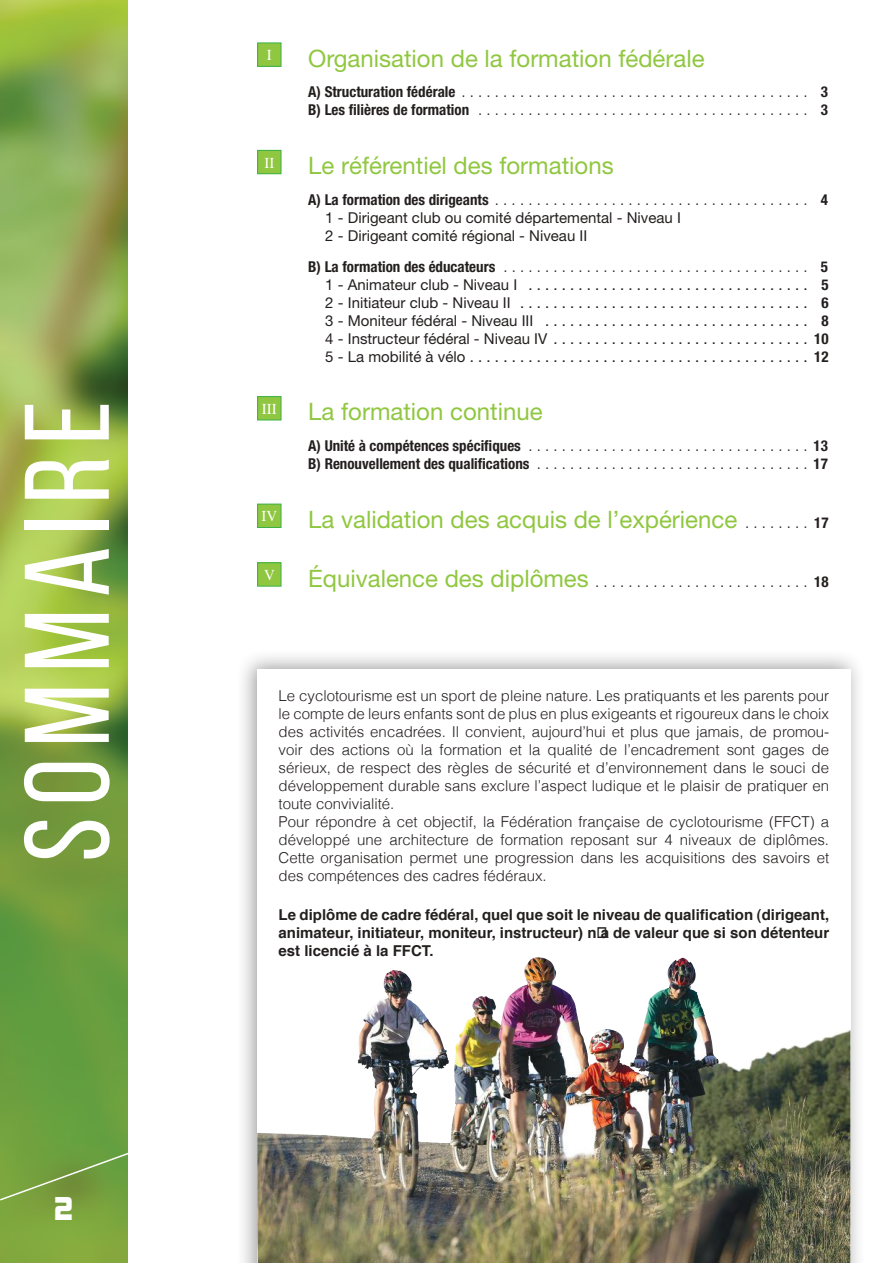
<style>
.page{position:relative;width:893px;height:1263px;background:#fff}
.page>*{position:absolute;margin:0;border:0;box-sizing:border-box;transform-origin:0 0}
.t1{font:120px "Bebas Neue";letter-spacing:.1em;color:#fff}
.t2{font:30px "Kimberley";color:#fff}
.t3{font:24px "Helvetica Neue";color:#90c740}
.t4{font:300 15px/18px "Helvetica";color:#241f1f}
.t5{font:15px/18px "Helvetica Neue";color:#241f1f}
.t6{font:300 15px/18px "Helvetica Neue";color:#241f1f}
.t7{font:700 15px/18px "Helvetica";color:#241f1f;text-align:justify}
.t8{font:700 condensed 15px/18px "Helvetica Neue";color:#241f1f}
.t9{font:15px "Times";color:#fff}
.s1{font-weight:700;font-stretch:condensed}
.s2{font-weight:700;font-stretch:condensed;color:#fff}
.s3{font-weight:300}
.s4{font-weight:300;font-stretch:normal}
.s5{font-weight:300;font-size:15px;color:#241f1f}
.s6{font-weight:700;font-stretch:condensed;font-size:15px;color:#241f1f}
.s7{font-weight:400;font-size:24px;color:#90c740}
</style>
<div class="page">
<div style="left:258px;top:43px;width:23px;height:23px;background:#90c740"></div>
<div style="left:257px;top:43px;width:24px;height:24px;border:1px solid #3ab247"></div>
<div style="left:258px;top:150px;width:23px;height:24px;background:#90c740"></div>
<div style="left:257px;top:150px;width:24px;height:24px;border:1px solid #3ab247"></div>
<div style="left:258px;top:397px;width:23px;height:23px;background:#90c740"></div>
<div style="left:257px;top:396px;width:24px;height:24px;border:1px solid #3ab247"></div>
<div style="left:258px;top:504px;width:23px;height:23px;background:#90c740"></div>
<div style="left:257px;top:504px;width:24px;height:24px;border:1px solid #3ab247"></div>
<div style="left:258px;top:563px;width:23px;height:23px;background:#90c740"></div>
<div style="left:257px;top:562px;width:24px;height:24px;border:1px solid #3ab247"></div>
<img style="left:0;top:0;width:128px;height:1263px">
<div style="left:236px;top:649px;width:630px;height:614px;background:#241f1f;opacity:.45"></div>
<img style="left:257px;top:669px;width:593px;height:594px">
<img style="left:418px;top:957px;width:119px;height:186px">
<svg style="left:0;top:1151px;width:128px;height:51px;background:#75a043"></svg>
<h1 class="t1" style="left:2px;top:862px;width:462px;rotate:-90deg">SOMMAIRE</h1>
<h2 class="t2" style="left:55px;top:1191px;width:20px">2</h2>
<p class="t9" style="left:267px;top:41px;width:6px">I</p>
<h3 class="t3" style="left:308px;top:44px;width:398px">Organisation de la formation fédérale</h3>
<p class="t6" style="left:308px;top:83px;width:521px"><span class="s1">A) Structuration fédérale</span> . . . . . . . . . . . . . . . . . . . . . . . . . . . . . . . . . . . . . . . . . <span class="s2">0</span><span class="s1">3<br>B) Les filières de formation</span> . . . . . . . . . . . . . . . . . . . . . . . . . . . . . . . . . . . . . . . <span class="s2">0</span><span class="s1">3</span></p>
<p class="t9" style="left:264px;top:149px;width:11px">II</p>
<h3 class="t3" style="left:308px;top:151px;width:307px">Le référentiel des formations</h3>
<p class="t5" style="left:325px;top:190px;width:504px;text-indent:-17px"><span class="s1">A) La formation des dirigeants</span> <span class="s3">. . . . . . . . . . . . . . . . . . . . . . . . . . . . . . . . . . . . .</span> <span class="s2">0</span><span class="s1">4<br></span>1 - Dirigeant club ou comité départemental - Niveau I<br>2 - Dirigeant comité régional - Niveau II</p>
<p class="t5" style="left:325px;top:257px;width:505px;text-align:justify;text-indent:-17px"><span class="s1">B) La formation des éducateurs</span> <span class="s3">. . . . . . . . . . . . . . . . . . . . . . . . . . . . . . . . . . . .</span> <span class="s2">0</span><span class="s1">5<br></span>1 - Animateur club - Niveau I . . . . . . . . . . . . . . . . . . . . . . . . . . . . . . . . . <span class="s2">0</span><span class="s1">5<br></span>2 - Initiateur club - Niveau II . . . . . . . . . . . . . . . . . . . . . . . . . . . . . . . . . . <span class="s2">0</span><span class="s1">6<br></span>3 - Moniteur fédéral - Niveau III . . . . . . . . . . . . . . . . . . . . . . . . . . . . . . . <span class="s2">0</span><span class="s1">8<br></span>4 - Instructeur fédéral - Niveau IV . . . . . . . . . . . . . . . . . . . . . . . . . . . . . . <span class="s1">10<br></span>5 - La mobilité à vélo . . . . . . . . . . . . . . . . . . . . . . . . . . . . . . . . . . . . . . . . <span class="s1">12</span></p>
<p class="t9" style="left:262px;top:395px;width:16px">III</p>
<h3 class="t3" style="left:308px;top:397px;width:236px">La formation continue</h3>
<p class="t8" style="left:308px;top:437px;width:521px">A) Unité à compétences spécifiques <span class="s4">. . . . . . . . . . . . . . . . . . . . . . . . . . . . . . . . .</span> 13<br>B) Renouvellement des qualifications <span class="s4">. . . . . . . . . . . . . . . . . . . . . . . . . . . . . . . .</span> 17</p>
<p class="t9" style="left:262px;top:502px;width:17px">IV</p>
<h3 class="t3" style="left:308px;top:505px;width:522px">La validation des acquis de l’expérience <span class="s5">. . . . . . .</span> <span class="s6">17</span></h3>
<p class="t9" style="left:264px;top:561px;width:12px">V</p>
<p class="t6" style="left:308px;top:572px;width:522px"><span class="s7">Équivalence des diplômes</span> . . . . . . . . . . . . . . . . . . . . . . . . . <span class="s1">18</span></p>
<p class="t4" style="left:279px;top:686px;width:552px">Le cyclotourisme est un sport de pleine nature. Les pratiquants et les parents pour le compte de leurs enfants sont de plus en plus exigeants et rigoureux dans le choix des activités encadrées. Il convient, aujourd’hui et plus que jamais, de promou&shy;voir des actions où la formation et la qualité de l’encadrement sont gages de sérieux, de respect des règles de sécurité et d’environnement dans le souci de développement durable sans exclure l’aspect ludique et le plaisir de pratiquer en toute convivialité.<br>Pour répondre à cet objectif, la Fédération française de cyclotourisme (FFCT) a développé une architecture de formation reposant sur 4 niveaux de diplômes.<br>Cette organisation permet une progression dans les acquisitions des savoirs et des compétences des cadres fédéraux.</p>
<p class="t7" style="left:279px;top:905px;width:552px">Le diplôme de cadre fédéral, quel que soit le niveau de qualification (dirigeant, animateur, initiateur, moniteur, instructeur) n’a de valeur que si son détenteur est licencié à la FFCT.</p>
</div>
